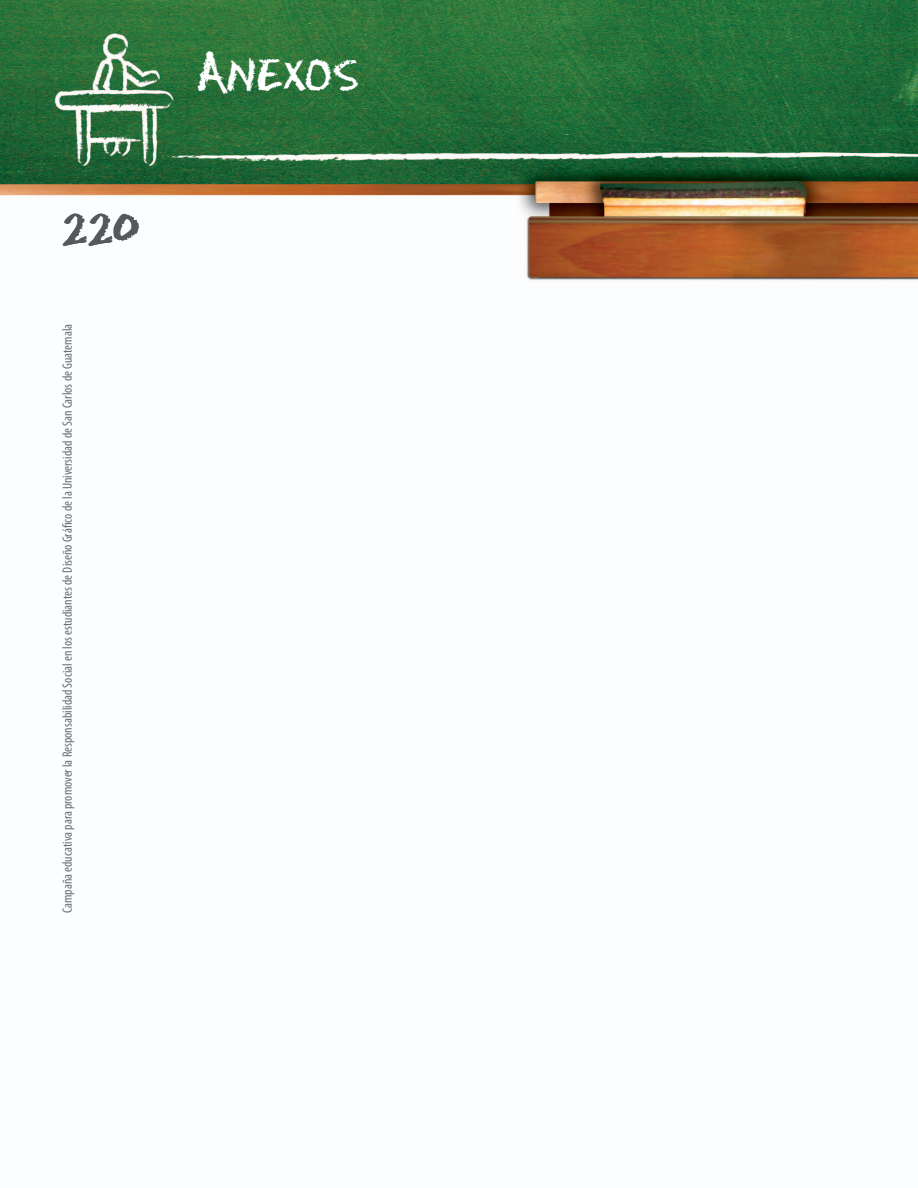
<style>
.page{position:relative;width:918px;height:1188px;background:#fff}
.page>*{position:absolute;margin:0;border:0;box-sizing:border-box;transform-origin:0 0}
.t1{font:45px "Chalk Dust Regular SWFTE";color:#fff}
.t2{font:36px "Chalk Dust Regular SWFTE";color:#57585a}
.t3{font:condensed 13.5px "Myriad Pro";color:#6c6d70}
</style>
<div class="page">
<img style="left:0;top:0;width:918px;height:281px">
<h2 class="t2" style="left:62px;top:204px;width:80px">220</h2>
<p class="t3" style="left:59px;top:913px;width:590px;rotate:-90deg">Campaña educativa para promover la Responsabilidad Social en los estudiantes de Diseño Gráfico de la Universidad de San Carlos de Guatemala</p>
<h1 class="t1" style="left:195px;top:42px;width:166px">Anexos</h1>
</div>
